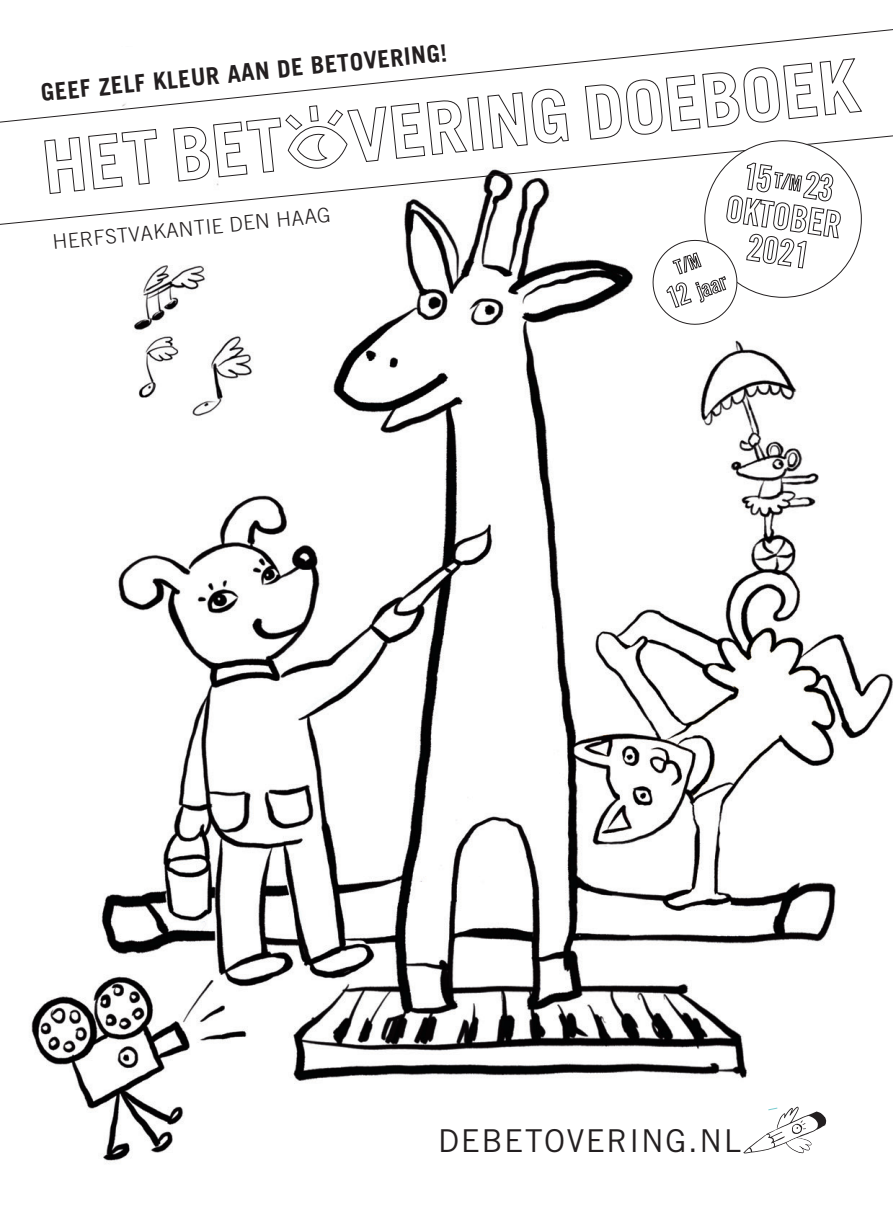
<style>
.page{position:relative;width:893px;height:1212px;background:#fff}
.page>*{position:absolute;margin:0;border:0;box-sizing:border-box;transform-origin:0 0}
.t1{font:31.5px "Trade Gothic";letter-spacing:.05em;color:#231f20}
.t2{font:700 24px "Trade Gothic";color:#231f20}
.t3{font:300 20.25px "Trade Gothic";color:#231f20}
</style>
<div class="page">
<img style="left:31px;top:232px;width:862px;height:932px">
<svg style="left:0;top:29px;width:893px;height:203px"></svg>
<div style="left:705px;top:141px;width:156px;height:156px;background:#fff;border-radius:50%"></div>
<svg style="left:647px;top:147px;width:195px;height:184px"></svg>
<svg style="left:173px;top:88px;width:396px;height:94px"></svg>
<svg style="left:44px;top:129px;width:113px;height:65px"></svg>
<svg style="left:585px;top:58px;width:277px;height:82px"></svg>
<svg style="left:743px;top:1046px;width:120px;height:107px"></svg>
<p class="t2" style="left:40px;top:79px;width:409px;rotate:-6deg">GEEF ZELF KLEUR AAN DE BETOVERING!</p>
<p class="t3" style="left:52px;top:231px;width:280px;rotate:-6deg">HERFSTVAKANTIE DEN HAAG</p>
<h1 class="t1" style="left:438px;top:1122px;width:304px">DEBETOVERING.NL</h1>
</div>
